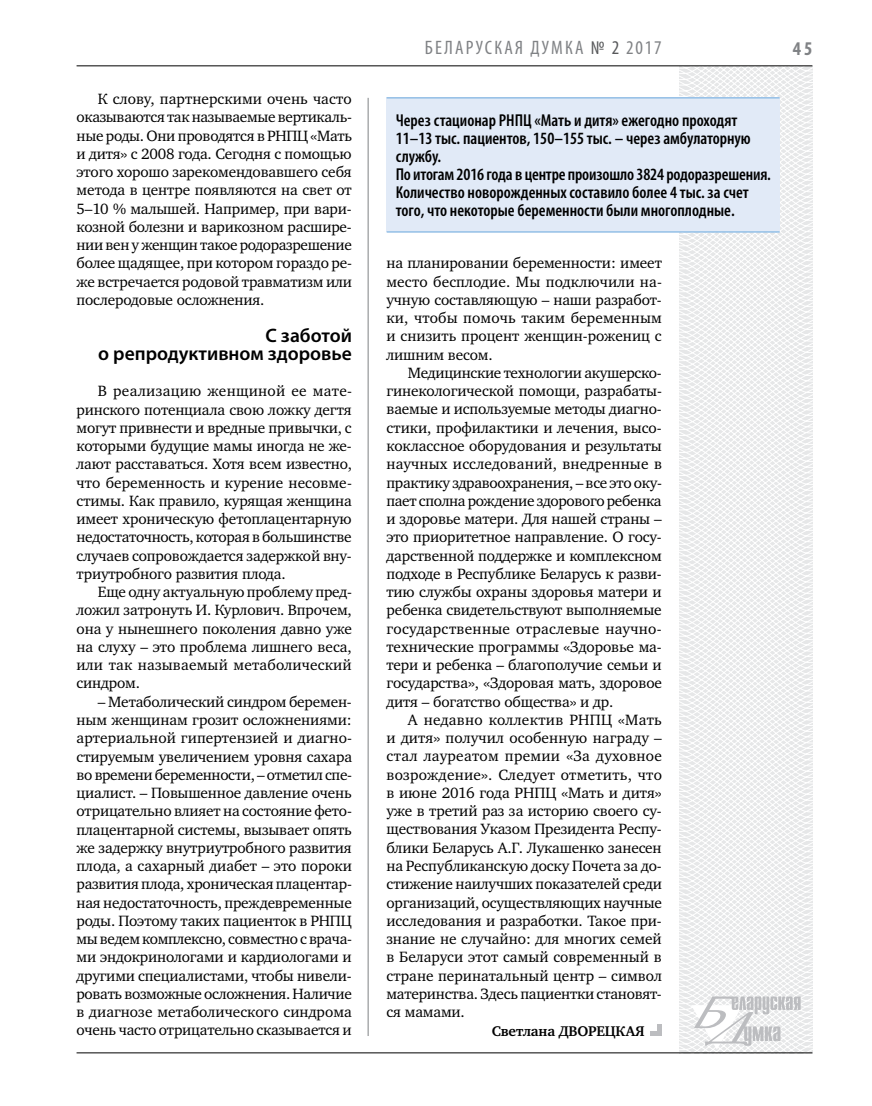
<style>
.page{position:relative;width:872px;height:1106px;background:#fff}
.page>*{position:absolute;margin:0;border:0;box-sizing:border-box;transform-origin:0 0}
.t1{font:600 19.5px/18.3px "Myriad Pro";color:#000;text-align:right}
.t2{font:condensed 19.5px "Myriad Pro";letter-spacing:.11em;color:#808285}
.t3{font:700 condensed 19.5px "Myriad Pro";color:#808285}
.t4{font:600 condensed 17.25px/18px "Myriad Pro";color:#000}
.t5{font:15.3px/18.3px "Charter C";letter-spacing:-.01em;color:#000;text-align:justify}
.t6{font:700 14.4px "Charter C";letter-spacing:-.01em;color:#000}
.s1{color:#58595b}
</style>
<div class="page">
<hr style="left:368px;top:98px;width:1px;height:938px;background:#808285">
<svg style="left:621px;top:65px;width:192px;height:989px"></svg>
<svg style="left:691px;top:996px;width:109px;height:53px"></svg>
<hr style="left:77px;top:65px;width:735px;height:1px;background:#000">
<hr style="left:77px;top:1052px;width:735px;height:1px;background:#000">
<div style="left:386px;top:97px;width:393px;height:135px;background:#e1eaf7"></div>
<hr style="left:387px;top:231px;width:392px;height:2px;background:#93bfe6">
<hr style="left:387px;top:97px;width:392px;height:2px;background:#93bfe6">
<div style="left:657px;top:1023px;width:5px;height:12px;background:#bcbdc0"></div>
<hr style="left:650px;top:1031px;width:12px;height:4px;background:#bcbdc0">
<p class="t5" style="left:77px;top:90px;width:277px;text-indent:21px">К слову, партнерскими очень часто оказываются так называемые вертикаль&shy;ные роды. Они проводятся в РНПЦ «Мать и дитя» с 2008 года. Сегодня с помощью этого хорошо зарекомендовавшего себя метода в центре появляются на свет от 5–10 % малышей. Например, при вари&shy;козной болезни и варикозном расшире&shy;нии вен у женщин такое родоразрешение более щадящее, при котором гораздо ре&shy;же встречается родовой травматизм или послеродовые осложнения.</p>
<p class="t1" style="left:98px;top:325px;width:255px">С заботой<br>о репродуктивном здоровье</p>
<p class="t5" style="left:77px;top:382px;width:277px;text-indent:21px">В реализацию женщиной ее мате&shy;ринского потенциала свою ложку дегтя могут привнести и вредные привычки, с которыми будущие мамы иногда не же&shy;лают расставаться. Хотя всем известно, что беременность и курение несовме&shy;стимы. Как правило, курящая женщина имеет хроническую фетоплацентарную недостаточность, которая в большинстве случаев сопровождается задержкой вну&shy;триутробного развития плода.</p>
<p class="t5" style="left:77px;top:583px;width:277px;text-indent:21px">Еще одну актуальную проблему пред&shy;ложил затронуть И. Курлович. Впрочем, она у нынешнего поколения давно уже на слуху – это проблема лишнего веса, или так называемый метаболический синдром.</p>
<p class="t5" style="left:77px;top:692px;width:277px;text-indent:21px">– Метаболический синдром беремен&shy;ным женщинам грозит осложнениями: артериальной гипертензией и диагно&shy;стируемым увеличением уровня сахара во времени беременности, – отметил спе&shy;циалист. – Повышенное давление очень отрицательно влияет на состояние фето&shy;плацентарной системы, вызывает опять же задержку внутриутробного развития плода, а сахарный диабет – это пороки развития плода, хроническая плацентар&shy;ная недостаточность, преждевременные роды. Поэтому таких пациенток в РНПЦ мы ведем комплексно, совместно с врача&shy;ми эндокринологами и кардиологами и другими специалистами, чтобы нивели&shy;ровать возможные осложнения. Наличие в диагнозе метаболического синдрома очень часто отрицательно сказывается и</p>
<p class="t2" style="left:425px;top:36px;width:21px">БЕЛАРУС</p>
<p class="t2" style="left:494px;top:36px;width:169px">КАЯ ДУМ КА <span class="s1">№ 2</span> 2017</p>
<p class="t3" style="left:793px;top:37px;width:21px">45</p>
<p class="t4" style="left:396px;top:111px;width:377px">Через стационар РНПЦ «Мать и дитя» ежегодно проходят 11–13 тыс. пациентов, 150–155 тыс. – через амбулаторную службу.<br>По итогам 2016 года в центре произошло 3824 родоразрешения.<br>Количество новорожденных составило более 4 тыс. за счет того, что некоторые беременности были многоплодные.</p>
<p class="t5" style="left:386px;top:254px;width:277px">на планировании беременности: имеет место бесплодие. Мы подключили на&shy;учную составляющую – наши разработ&shy;ки, чтобы помочь таким беременным и снизить процент женщин-рожениц с лишним весом.</p>
<p class="t5" style="left:386px;top:364px;width:277px;text-indent:21px">Медицинские технологии акушерско&shy;гинекологической помощи, разрабаты&shy;ваемые и используемые методы диагно&shy;стики, профилактики и лечения, высо&shy;коклассное оборудования и результаты научных исследований, внедренные в практику здравоохранения, – все это оку&shy;пает сполна рождение здорового ребенка и здоровье матери. Для нашей страны – это приоритетное направление. О госу&shy;дарственной поддержке и комплексном подходе в Республике Беларусь к разви&shy;тию службы охраны здоровья матери и ребенка свидетельствуют выполняемые государственные отраслевые научно&shy;технические программы «Здоровье ма&shy;тери и ребенка – благополучие семьи и государства», «Здоровая мать, здоровое дитя – богатство общества» и др.</p>
<p class="t5" style="left:386px;top:710px;width:277px;text-indent:21px">А недавно коллектив РНПЦ «Мать и дитя» получил особенную награду – стал лауреатом премии «За духовное возрождение». Следует отметить, что в июне 2016 года РНПЦ «Мать и дитя» уже в третий раз за историю своего су&shy;ществования Указом Президента Респу&shy;блики Беларусь А.Г. Лукашенко занесен на Республиканскую доску Почета за до&shy;стижение наилучших показателей среди организаций, осуществляющих научные исследования и разработки. Такое при&shy;знание не случайно: для многих семей в Беларуси этот самый современный в стране перинатальный центр – символ материнства. Здесь пациентки становят&shy;ся мамами.</p>
<p class="t6" style="left:492px;top:1022px;width:155px">Светлана ДВОРЕЦКАЯ</p>
</div>
